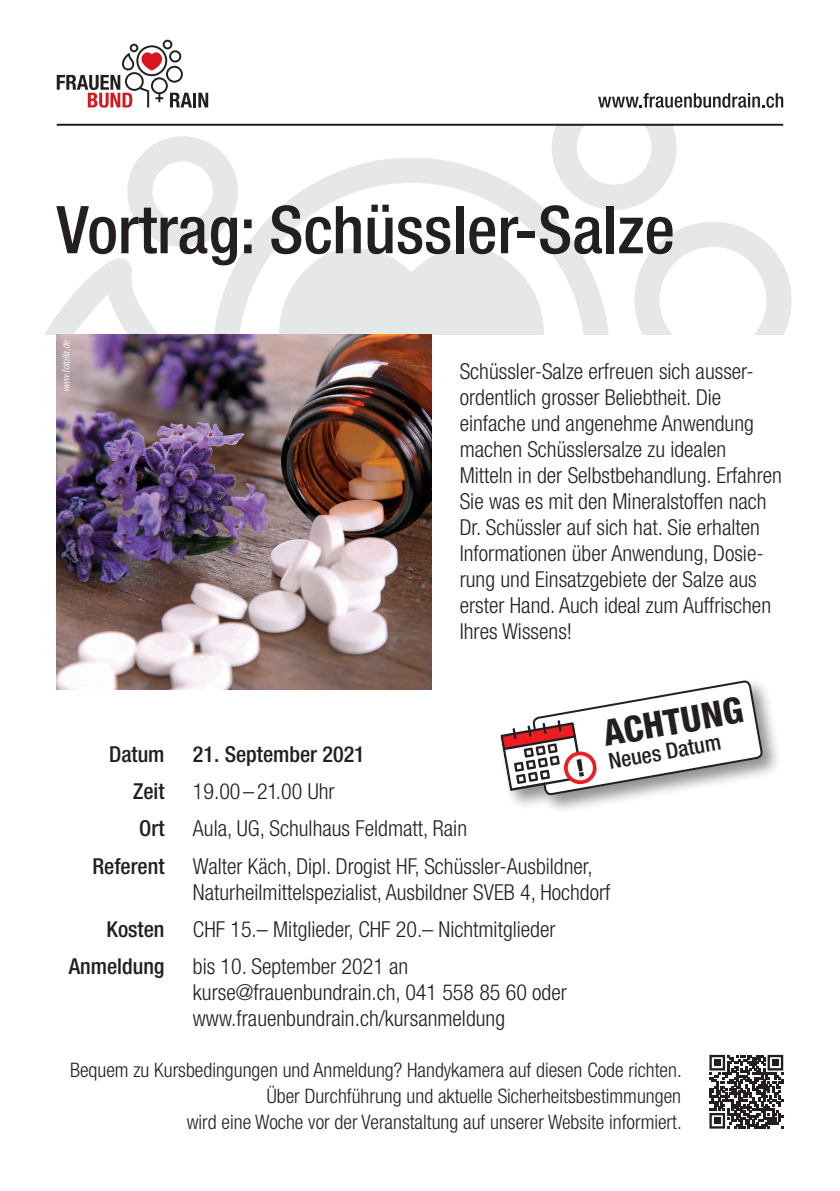
<style>
.page{position:relative;width:840px;height:1191px;background:#fff}
.page>*{position:absolute;margin:0;border:0;box-sizing:border-box;transform-origin:0 0}
.t1{font:500 condensed 66px "Helvetica Neue LT Std";color:#231f20}
.t2{font:800 condensed 36px "Helvetica Neue LT Std";color:#231f20}
.t3{font:300 condensed 22px/26px "Helvetica Neue LT Std";color:#231f20}
.t4{font:500 condensed 22px "Helvetica Neue LT Std";color:#231f20}
.t5{font:300 condensed 20px/26px "Helvetica Neue LT Std";color:#231f20;text-align:right}
.t6{font:italic 300 condensed 10px "Helvetica Neue LT Std";color:#fff}
</style>
<div class="page">
<svg style="left:634px;top:222px;width:157px;height:112px"></svg>
<svg style="left:214px;top:158px;width:395px;height:176px;fill:#ecedef"></svg>
<svg style="left:45px;top:258px;width:113px;height:76px"></svg>
<svg style="left:127px;top:136px;width:111px;height:111px"></svg>
<svg style="left:551px;top:130px;width:125px;height:80px"></svg>
<hr style="left:57px;top:124px;width:725px;height:2px;background:#231f20">
<hr style="left:193px;top:93px;width:3px;height:14px;background:#231f20">
<svg style="left:198px;top:93px;width:10px;height:14px"></svg>
<svg style="left:57px;top:40px;width:135px;height:68px"></svg>
<svg style="left:598px;top:93px;width:184px;height:15px"></svg>
<svg style="left:709px;top:1054px;width:73px;height:74px"></svg>
<div style="left:713px;top:1059px;width:7px;height:7px;background:#231f20"></div>
<div style="left:771px;top:1059px;width:7px;height:7px;background:#231f20"></div>
<div style="left:713px;top:1117px;width:7px;height:7px;background:#231f20"></div>
<img style="left:57px;top:334px;width:374px;height:355px">
<div style="left:496px;top:677px;width:286px;height:137px;background:#231f20;opacity:.5"></div>
<svg style="left:500px;top:680px;width:262px;height:132px"></svg>
<h1 class="t1" style="left:57px;top:190px;width:619px">Vortrag: Schüssler-Salze</h1>
<p class="t6" style="left:60px;top:392px;width:54px;rotate:-90deg">www.fotolia.de</p>
<p class="t3" style="left:459px;top:358px;width:323px">Schüssler-Salze erfreuen sich ausser&shy;ordentlich grosser Beliebtheit. Die einfache und angenehme Anwendung machen Schüsslersalze zu idealen Mitteln in der Selbstbehandlung. Erfahren Sie was es mit den Mineralstoffen nach Dr. Schüssler auf sich hat. Sie erhalten Informationen über Anwendung, Dosie&shy;rung und Einsatzgebiete der Salze aus erster Hand. Auch ideal zum Auffrischen Ihres Wissens!</p>
<h2 class="t2" style="left:599px;top:712px;width:142px;rotate:-10deg">ACHTUNG</h2>
<p class="t4" style="left:606px;top:748px;width:115px;rotate:-10deg">Neues Datum</p>
<p class="t4" style="left:109px;top:740px;width:57px">Datum</p>
<p class="t4" style="left:193px;top:740px;width:173px">21. September 2021</p>
<p class="t4" style="left:133px;top:778px;width:33px">Zeit</p>
<p class="t3" style="left:193px;top:778px;width:143px">19.00 – 21.00 Uhr</p>
<p class="t4" style="left:139px;top:815px;width:27px">Ort</p>
<p class="t3" style="left:193px;top:815px;width:275px">Aula, UG, Schulhaus Feldmatt, Rain</p>
<p class="t4" style="left:92px;top:852px;width:73px">Referent</p>
<p class="t3" style="left:193px;top:852px;width:419px">Walter Käch, Dipl. Drogist HF, Schüssler-Ausbildner,<br>Naturheilmittelspezialist, Ausbildner SVEB 4, Hochdorf</p>
<p class="t4" style="left:107px;top:916px;width:59px">Kosten</p>
<p class="t3" style="left:193px;top:916px;width:364px">CHF 15.– Mitglieder, CHF 20.– Nichtmitglieder</p>
<p class="t4" style="left:69px;top:953px;width:97px">Anmeldung</p>
<p class="t3" style="left:193px;top:953px;width:375px">bis 10. September 2021 an kurse@frauenbundrain.ch, 041 558 85 60 oder www.frauenbundrain.ch/kursanmeldung</p>
<p class="t5" style="left:70px;top:1056px;width:613px">Bequem zu Kursbedingungen und Anmeldung? Handykamera auf diesen Code richten.<br>Über Durchführung und aktuelle Sicherheitsbestimmungen<br>wird eine Woche vor der Veranstaltung auf unserer Website informiert.</p>
</div>
